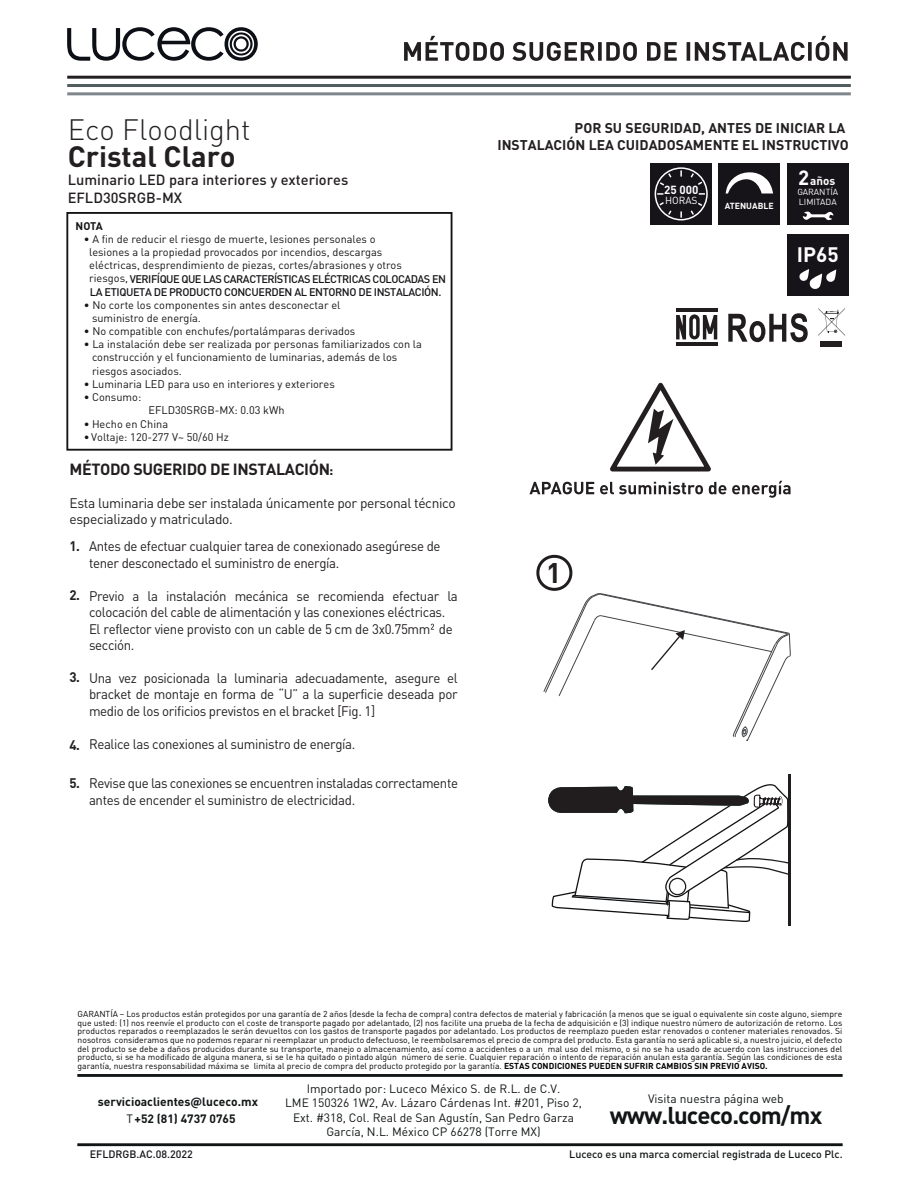
<style>
.page{position:relative;width:918px;height:1188px;background:#fff}
.page>*{position:absolute;margin:0;border:0;box-sizing:border-box;transform-origin:0 0}
.t1{font:300 29.1px "DINOT";color:#231f20}
.t2{font:700 29.1px "DINOT";color:#231f20}
.t3{font:700 28.05px "DINOT";color:#231f20}
.t4{font:700 24px "DINOT";letter-spacing:-.04em;color:#111516}
.t5{font:700 20.7px "DINOT";color:#fff}
.t6{font:700 20.4px "DINOT";color:#fff}
.t7{font:700 16.05px "DIN Pro";letter-spacing:-.025em;color:#231f20}
.t8{font:500 14.55px "DINOT";color:#231f20}
.t9{font:700 13.95px/16.8px "DINOT";color:#231f20;text-align:right}
.t10{font:13.8px/16.5px "DIN Pro";letter-spacing:-.025em;color:#231f20;scale:.96 1}
.t11{font:13.8px/16.5px "DIN Pro";letter-spacing:-.025em;color:#231f20}
.t12{font:700 13.8px "DIN Pro";color:#231f20;scale:.96 1}
.t13{font:12px/14.4px "DINOT";color:#111516;text-align:center}
.t14{font:700 12px "DINOT";color:#111516}
.t15{font:700 11.7px "DINOT";color:#fff}
.t16{font:10.95px/13.2px "DINOT";color:#151518}
.t17{font:500 10.95px "DINOT";letter-spacing:-.035em;color:#151518}
.t18{font:700 10.95px "DINOT";color:#151518}
.t19{font:500 10.65px "DINOT";color:#111516}
.t20{font:500 10.65px "DINOT";color:#171419}
.t21{font:10.2px "DINOT";color:#fff}
.t22{font:8.7px/10.2px "DINOT";color:#fff}
.t23{font:700 8.7px "DINOT";letter-spacing:.005em;color:#fff}
.t24{font:8.55px/8.6px "DINOT";color:#030303;text-align:justify}
.s1{font-weight:500}
.s2{font-size:13.8px}
.s3{font-weight:700}
.s4{font-weight:400}
.s5{color:#17141b}
</style>
<div class="page">
<svg style="left:431px;top:624px;width:3px;height:6px"></svg>
<svg style="left:529px;top:481px;width:262px;height:17px"></svg>
<svg style="left:610px;top:382px;width:101px;height:90px"></svg>
<svg style="left:67px;top:27px;width:191px;height:34px"></svg>
<hr style="left:67px;top:92px;width:784px;height:3px;background:#7e868c">
<hr style="left:67px;top:84px;width:784px;height:3px;background:#525c5e">
<hr style="left:67px;top:76px;width:784px;height:3px;background:#231f20">
<svg style="left:404px;top:36px;width:100px;height:25px"></svg>
<svg style="left:512px;top:42px;width:125px;height:19px"></svg>
<svg style="left:647px;top:42px;width:30px;height:19px"></svg>
<svg style="left:687px;top:36px;width:161px;height:25px"></svg>
<div style="left:66px;top:212px;width:386px;height:239px;border:2px solid #151518"></div>
<svg style="left:543px;top:593px;width:248px;height:149px"></svg>
<div style="left:536px;top:555px;width:36px;height:36px;border:3px solid #211d1e;border-radius:16px"></div>
<hr style="left:788px;top:775px;width:3px;height:151px;background:#211d1e">
<svg style="left:548px;top:784px;width:240px;height:138px"></svg>
<div style="left:821px;top:341px;width:21px;height:5px;background:#231f20"></div>
<svg style="left:818px;top:308px;width:27px;height:28px"></svg>
<hr style="left:676px;top:308px;width:42px;height:4px;background:#211d1e">
<hr style="left:676px;top:343px;width:42px;height:3px;background:#211d1e">
<svg style="left:676px;top:314px;width:41px;height:25px"></svg>
<svg style="left:728px;top:313px;width:80px;height:29px"></svg>
<div style="left:650px;top:163px;width:62px;height:62px;background:#171419"></div>
<div style="left:655px;top:167px;width:53px;height:53px;border:2px solid #fff;border-radius:50%"></div>
<svg style="left:680px;top:170px;width:2px;height:7px"></svg>
<svg style="left:658px;top:172px;width:14px;height:15px"></svg>
<svg style="left:690px;top:202px;width:14px;height:14px"></svg>
<svg style="left:690px;top:172px;width:14px;height:13px"></svg>
<svg style="left:658px;top:201px;width:15px;height:15px"></svg>
<svg style="left:680px;top:211px;width:2px;height:7px"></svg>
<svg style="left:657px;top:193px;width:6px;height:2px"></svg>
<svg style="left:699px;top:193px;width:6px;height:2px"></svg>
<div style="left:787px;top:163px;width:62px;height:62px;background:#171419"></div>
<svg style="left:803px;top:211px;width:30px;height:9px"></svg>
<div style="left:787px;top:235px;width:62px;height:61px;background:#171419"></div>
<svg style="left:799px;top:269px;width:37px;height:20px"></svg>
<div style="left:718px;top:163px;width:62px;height:62px;background:#171419"></div>
<svg style="left:726px;top:172px;width:47px;height:22px"></svg>
<hr style="left:77px;top:1074px;width:766px;height:3px;background:#111516">
<hr style="left:77px;top:1143px;width:766px;height:3px;background:#111516">
<h1 class="t1" style="left:68px;top:112px;width:185px">Eco Floodlight</h1>
<h1 class="t2" style="left:68px;top:137px;width:170px">Cristal Claro</h1>
<h3 class="t8" style="left:68px;top:189px;width:116px">EFLD30SRGB-MX</h3>
<h3 class="t8" style="left:68px;top:170px;width:282px">Luminario LED para interiores y exteriores</h3>
<p class="t18" style="left:76px;top:219px;width:29px">NOTA</p>
<p class="t16" style="left:89px;top:232px;width:358px;text-indent:-5px">• A fin de reducir el riesgo de muerte, lesiones personales o<br>lesiones a la propiedad provocados por incendios, descargas<br>eléctricas, desprendimiento de piezas, cortes/abrasiones y otros<br>riesgos, <span class="s1">VERIFÍQUE QUE LAS CARACTERÍSTICAS ELÉCTRICAS COLOCADAS EN</span></p>
<p class="t16" style="left:92px;top:298px;width:250px;text-indent:-8px">• No corte los componentes sin antes desconectar el suministro de energía.</p>
<p class="t16" style="left:84px;top:324px;width:273px">• No compatible con enchufes/portalámparas derivados</p>
<p class="t16" style="left:92px;top:338px;width:331px;text-indent:-8px">• La instalación debe ser realizada por personas familiarizados con la construcción y el funcionamiento de luminarias, además de los riesgos asociados.</p>
<p class="t16" style="left:84px;top:377px;width:253px">• Luminaria LED para uso en interiores y exteriores</p>
<p class="t16" style="left:84px;top:390px;width:59px">• Consumo:</p>
<p class="t16" style="left:149px;top:403px;width:138px">EFLD30SRGB-MX: 0.03 kWh</p>
<p class="t17" style="left:90px;top:285px;width:353px">LA ETIQUETA DE PRODUCTO CONCUERDEN AL ENTORNO DE INSTALACIÓN.</p>
<p class="t16" style="left:84px;top:417px;width:86px">• Hecho en China</p>
<p class="t16" style="left:84px;top:431px;width:147px">• Voltaje: 120-277 V~ 50/60 Hz</p>
<h3 class="t7" style="left:70px;top:456px;width:265px">MÉTODO SUGERIDO DE INSTALACIÓN<span class="s2">:</span></h3>
<h3 class="t11" style="left:70px;top:493px;width:388px">Esta luminaria debe ser instalada únicamente por personal técnico especializado y matriculado.</h3>
<h3 class="t12" style="left:69px;top:535px;width:13px">1.</h3>
<h3 class="t12" style="left:69px;top:583px;width:13px">2.</h3>
<h3 class="t10" style="left:89px;top:537px;width:368px">Antes de efectuar cualquier tarea de conexionado asegúrese de tener desconectado el suministro de energía.</h3>
<h3 class="t10" style="left:89px;top:586px;width:386px">Previo a la instalación mecánica se recomienda efectuar la colocación del cable de alimentación y las conexiones eléctricas.<br>El reflector viene provisto con un cable de 5 cm de 3x0.75mm de sección.</h3>
<h3 class="t10" style="left:89px;top:668px;width:386px;text-align:justify">Una vez posicionada la luminaria adecuadamente, asegure el bracket de montaje en forma de “U” a la superficie deseada por medio de los orificios previstos en el bracket [Fig. 1]</h3>
<h3 class="t10" style="left:89px;top:734px;width:279px">Realice las conexiones al suministro de energía.</h3>
<h3 class="t10" style="left:89px;top:774px;width:386px">Revise que las conexiones se encuentren instaladas correctamente antes de encender el suministro de electricidad.</h3>
<h3 class="t12" style="left:69px;top:666px;width:13px">3.</h3>
<h3 class="t12" style="left:69px;top:734px;width:13px">4.</h3>
<h3 class="t12" style="left:69px;top:772px;width:13px">5.</h3>
<h3 class="t9" style="left:497px;top:119px;width:353px">POR SU SEGURIDAD, ANTES DE INICIAR LA<br>INSTALACIÓN LEA CUIDADOSAMENTE EL INSTRUCTIVO</h3>
<h3 class="t15" style="left:664px;top:182px;width:36px">25 000</h3>
<p class="t21" style="left:665px;top:194px;width:34px">HORAS</p>
<p class="t23" style="left:725px;top:200px;width:51px">ATENUABLE</p>
<h3 class="t6" style="left:798px;top:164px;width:13px">2</h3>
<p class="t22" style="left:797px;top:187px;width:42px">GARANTÍA<br>LIMITADA</p>
<h3 class="t15" style="left:810px;top:173px;width:27px">años</h3>
<h3 class="t5" style="left:797px;top:241px;width:43px">IP65</h3>
<h2 class="t3" style="left:546px;top:554px;width:17px">1</h2>
<p class="t24" style="left:78px;top:1010px;width:766px">GARANTÍA – Los productos están protegidos por una garantía de 2 años (desde la fecha de compra) contra defectos de material y fabricación (a menos que se igual o equivalente sin coste alguno, siempre que usted: (1) nos reenvíe el producto con el coste de transporte pagado por adelantado, (2) nos facilite una prueba de la fecha de adquisición e (3) indique nuestro número de autorización de retorno. Los productos reparados o reemplazados le serán devueltos con los gastos de transporte pagados por adelantado. Los productos de reemplazo pueden estar renovados o contener materiales renovados. Si nosotros consideramos que no podemos reparar ni reemplazar un producto defectuoso, le reembolsaremos el precio de compra del producto. Esta garantía no será aplicable si, a nuestro juicio, el defecto del producto se debe a daños producidos durante su transporte, manejo o almacenamiento, así como a accidentes o a un mal uso del mismo, o si no se ha usado de acuerdo con las instrucciones del producto, si se ha modificado de alguna manera, si se le ha quitado o pintado algún número de serie. Cualquier reparación o intento de reparación anulan esta garantía. Según las condiciones de esta garantía, nuestra responsabilidad máxima se limita al precio de compra del producto protegido por la garantía. <span class="s3">ESTAS CONDICIONES PUEDEN SUFRIR CAMBIOS SIN PREVIO AVISO.</span></p>
<h3 class="t14" style="left:98px;top:1094px;width:162px">servicioaclientes@luceco.mx</h3>
<h3 class="t14" style="left:127px;top:1111px;width:111px"><span class="s4">T</span> +52 (81) 4737 0765</h3>
<p class="t20" style="left:90px;top:1148px;width:105px"><span class="s5">EFLDRGB</span>.AC.08.2022</p>
<h3 class="t13" style="left:285px;top:1081px;width:298px">Importado por: Luceco México S. de R.L. de C.V.<br>LME 150326 1W2, Av. Lázaro Cárdenas Int. #201, Piso 2, Ext. #318, Col. Real de San Agustín, San Pedro Garza García, N.L. México CP 66278 (Torre MX)</h3>
<h3 class="t13" style="left:648px;top:1091px;width:137px">Visita nuestra página web</h3>
<h3 class="t4" style="left:610px;top:1100px;width:214px">www.luceco.com/mx</h3>
<p class="t19" style="left:569px;top:1148px;width:275px">Luceco es una marca comercial registrada de Luceco Plc.</p>
</div>
